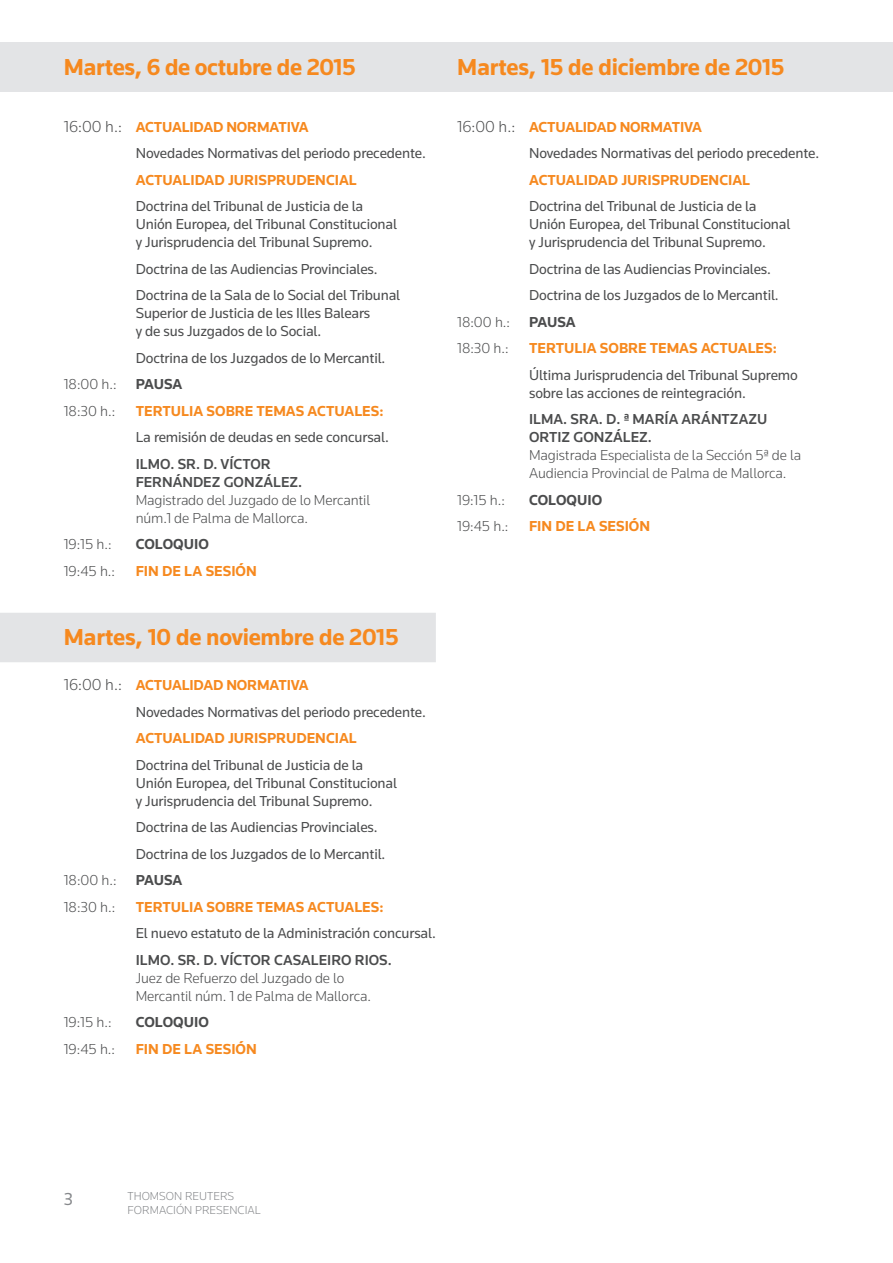
<style>
.page{position:relative;width:893px;height:1263px;background:#fff}
.page>*{position:absolute;margin:0;border:0;box-sizing:border-box;transform-origin:0 0}
.t1{font:700 24px "Knowledge";letter-spacing:-.01em;color:#f6891f}
.t2{font:18px "Knowledge";color:#86888b}
.t3{font:15px/18px "Knowledge";letter-spacing:-.01em;color:#4b4c4d}
.t4{font:300 15px/18px "Knowledge";letter-spacing:-.01em;color:#4b4c4d}
.t5{font:700 15px "Knowledge";color:#f6891f}
.t6{font:500 15px/18px "Knowledge";color:#4b4c4d}
.t7{font:700 15px "Knowledge";color:#4b4c4d}
.t8{font:300 12px/14.4px "Knowledge";color:#86888b}
.s1{font-weight:300;font-size:16.5px}
.s2{font-weight:700;color:#f6891f}
</style>
<div class="page">
<div style="left:0;top:43px;width:893px;height:49px;background:#e3e4e6"></div>
<div style="left:0;top:613px;width:436px;height:49px;background:#e3e4e6"></div>
<h1 class="t1" style="left:64px;top:53px;width:293px">MARTES, 6 DE OCTUBRE DE 2015</h1>
<h1 class="t1" style="left:457px;top:53px;width:329px">MARTES, 15 DE DICIEMBRE DE 2015</h1>
<p class="t3" style="left:136px;top:113px;width:291px;line-height:26.5px;text-indent:-72px"><span class="s1">16:00 h.:</span> <span class="s2">ACTUALIDAD NORMATIVA<br></span>Novedades Normativas del periodo precedente.</p>
<p class="t5" style="left:136px;top:171px;width:223px">ACTUALIDAD JURISPRUDENCIAL</p>
<p class="t3" style="left:136px;top:197px;width:263px">Doctrina del Tribunal de Justicia de la<br>Unión Europea, del Tribunal Constitucional y Jurisprudencia del Tribunal Supremo.</p>
<p class="t3" style="left:136px;top:255px;width:266px;line-height:26.5px">Doctrina de las Audiencias Provinciales.<br>Doctrina de la Sala de lo Social del Tribunal</p>
<p class="t3" style="left:136px;top:304px;width:236px">Superior de Justicia de les I lles Balears y de sus Juzgados de lo Social.</p>
<p class="t3" style="left:136px;top:349px;width:251px">Doctrina de los Juzgados de lo Mercantil.</p>
<p class="t4" style="left:64px;top:375px;width:54px">18:00 h.:</p>
<p class="t7" style="left:136px;top:375px;width:10px">PAUS</p>
<p class="t7" style="left:172px;top:375px;width:11px">A</p>
<p class="t4" style="left:64px;top:402px;width:53px">18:30 h.:</p>
<p class="t5" style="left:136px;top:402px;width:18px">TERTULIA</p>
<p class="t5" style="left:207px;top:402px;width:61px">SOBRE TEMAS</p>
<p class="t5" style="left:308px;top:402px;width:10px">ACTUALES</p>
<p class="t5" style="left:379px;top:402px;width:6px">:</p>
<p class="t3" style="left:136px;top:428px;width:255px">La remisión de deudas en sede concursal.</p>
<p class="t6" style="left:136px;top:455px;width:15px">ILMO</p>
<p class="t6" style="left:170px;top:455px;width:91px">. SR. D. VÍCTOR</p>
<p class="t6" style="left:136px;top:473px;width:19px">FERN</p>
<p class="t6" style="left:173px;top:473px;width:20px">ÁNDEZ</p>
<p class="t6" style="left:224px;top:473px;width:11px">GONZ</p>
<p class="t6" style="left:264px;top:473px;width:40px">ÁLEZ.</p>
<p class="t4" style="left:136px;top:491px;width:236px">Magistrado del Juzgado de lo Mercantil núm.1 de Palma de Mallorca.</p>
<p class="t4" style="left:64px;top:535px;width:49px">19:15 h.:</p>
<p class="t7" style="left:136px;top:535px;width:11px">COLO</p>
<p class="t7" style="left:173px;top:535px;width:20px">QUIO</p>
<p class="t4" style="left:64px;top:562px;width:53px">19:45 h.:</p>
<p class="t5" style="left:136px;top:562px;width:80px">FINDELASESIÓN</p>
<h1 class="t1" style="left:64px;top:622px;width:336px">MARTES, 10 DE NOVIEMBRE DE 2015</h1>
<p class="t3" style="left:136px;top:672px;width:291px;line-height:26.5px;text-indent:-72px"><span class="s1">16:00 h.:</span> <span class="s2">ACTUALIDAD NORMATIVA<br></span>Novedades Normativas del periodo precedente.</p>
<p class="t5" style="left:136px;top:729px;width:223px">ACTUALIDAD JURISPRUDENCIAL</p>
<p class="t3" style="left:136px;top:755px;width:263px">Doctrina del Tribunal de Justicia de la<br>Unión Europea, del Tribunal Constitucional y Jurisprudencia del Tribunal Supremo.</p>
<p class="t3" style="left:136px;top:814px;width:251px;line-height:26.5px">Doctrina de las Audiencias Provinciales.<br>Doctrina de los Juzgados de lo Mercantil.</p>
<p class="t4" style="left:64px;top:871px;width:54px">18:00 h.:</p>
<p class="t7" style="left:136px;top:871px;width:10px">PAUS</p>
<p class="t7" style="left:172px;top:871px;width:11px">A</p>
<p class="t4" style="left:64px;top:897px;width:53px">18:30 h.:</p>
<p class="t5" style="left:136px;top:897px;width:18px">TERTULIA</p>
<p class="t5" style="left:207px;top:897px;width:61px">SOBRE TEMAS</p>
<p class="t5" style="left:308px;top:897px;width:10px">ACTUALES</p>
<p class="t5" style="left:379px;top:897px;width:6px">:</p>
<p class="t3" style="left:136px;top:924px;width:302px">El nuevo estatuto de la Administración concursal.</p>
<p class="t6" style="left:136px;top:950px;width:15px">ILMO</p>
<p class="t6" style="left:170px;top:950px;width:116px">. SR. D. VÍCTOR CASALEIRO</p>
<p class="t6" style="left:355px;top:950px;width:38px">RIOS.</p>
<p class="t4" style="left:136px;top:968px;width:237px">Juez de Refuerzo del Juzgado de lo<br>Mercantil núm. 1 de Palma de Mallorca.</p>
<p class="t4" style="left:64px;top:1013px;width:49px">19:15 h.:</p>
<p class="t7" style="left:136px;top:1013px;width:11px">COLO</p>
<p class="t7" style="left:173px;top:1013px;width:20px">QUIO</p>
<p class="t4" style="left:64px;top:1039px;width:53px">19:45 h.:</p>
<p class="t5" style="left:136px;top:1039px;width:80px">FINDELASESIÓN</p>
<p class="t3" style="left:529px;top:113px;width:291px;line-height:26.5px;text-indent:-72px"><span class="s1">16:00 h.:</span> <span class="s2">ACTUALIDAD NORMATIVA<br></span>Novedades Normativas del periodo precedente.</p>
<p class="t5" style="left:529px;top:171px;width:223px">ACTUALIDAD JURISPRUDENCIAL</p>
<p class="t3" style="left:529px;top:197px;width:263px">Doctrina del Tribunal de Justicia de la<br>Unión Europea, del Tribunal Constitucional y Jurisprudencia del Tribunal Supremo.</p>
<p class="t3" style="left:529px;top:255px;width:251px;line-height:26.5px">Doctrina de las Audiencias Provinciales.<br>Doctrina de los Juzgados de lo Mercantil.</p>
<p class="t4" style="left:457px;top:313px;width:54px">18:00 h.:</p>
<p class="t7" style="left:529px;top:313px;width:10px">PAUS</p>
<p class="t7" style="left:566px;top:313px;width:11px">A</p>
<p class="t4" style="left:457px;top:339px;width:53px">18:30 h.:</p>
<p class="t5" style="left:529px;top:339px;width:18px">TERTULIA</p>
<p class="t5" style="left:600px;top:339px;width:61px">SOBRE TEMAS</p>
<p class="t5" style="left:701px;top:339px;width:10px">ACTUALES</p>
<p class="t5" style="left:773px;top:339px;width:6px">:</p>
<p class="t3" style="left:529px;top:366px;width:270px">Última Jurisprudencia del Tribunal Supremo sobre las acciones de reintegración.</p>
<p class="t6" style="left:529px;top:410px;width:15px">ILMA</p>
<p class="t6" style="left:529px;top:410px;width:211px;text-indent:34px">. SRA. D. ª MARÍA ARÁNTZAZU<br>ORTIZ GONZ</p>
<p class="t6" style="left:613px;top:428px;width:40px">ÁLEZ.</p>
<p class="t4" style="left:529px;top:446px;width:274px">Magistrada Especialista de la Sección 5ª de la<br>Audiencia Provincial de Palma de Mallorca.</p>
<p class="t4" style="left:457px;top:491px;width:49px">19:15 h.:</p>
<p class="t7" style="left:529px;top:491px;width:11px">COLO</p>
<p class="t7" style="left:567px;top:491px;width:20px">QUIO</p>
<p class="t4" style="left:457px;top:517px;width:53px">19:45 h.:</p>
<p class="t5" style="left:529px;top:517px;width:80px">FINDELASESIÓN</p>
<p class="t2" style="left:64px;top:1187px;width:11px">3</p>
<p class="t8" style="left:128px;top:1188px;width:135px">THOMSON REUTERS<br>FORMACIÓN PRESENCIAL</p>
</div>
